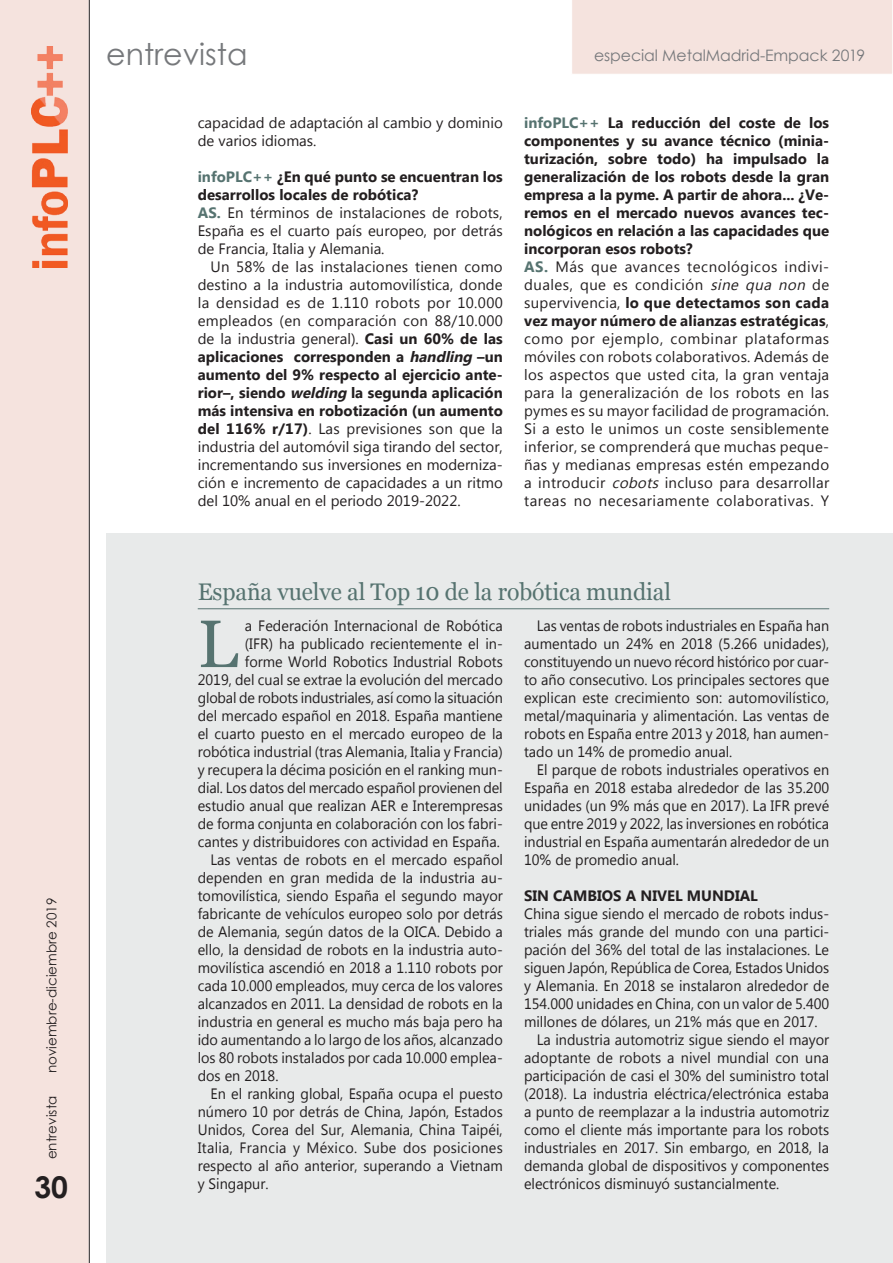
<style>
.page{position:relative;width:893px;height:1263px;background:#fff}
.page>*{position:absolute;margin:0;border:0;box-sizing:border-box;transform-origin:0 0}
.REQ-CAPI{font:66.9px "Georgia";color:#567370}
.t1{font:30px "Century Gothic";color:#76787b}
.t2{font:700 30px "Century Gothic";color:#231f20}
.TIT-REC18{font:24px "Georgia";letter-spacing:-.005em;color:#567370;scale:.96 1}
.t3{font:15.75px "Century Gothic";letter-spacing:-.005em;color:#76787b}
.REQ-txt{font:15px/18px "Myanmar Text";color:#231f20;text-align:justify;scale:.96 1}
.text_1{font:15px/18px "Myanmar Text";letter-spacing:.01em;color:#231f20;text-align:justify}
.text{font:15px/18px "Myanmar Text";color:#231f20}
.REQ-CAPI-2{font:15px/18px "Myanmar Text";color:#231f20;text-align:right;scale:.96 1}
.pregunta{font:700 15px/18px "Myanmar Text";color:#231f20}
.titolets{font:700 15px "Myanmar Text";color:#231f20}
.t4{font:13.5px "Century Gothic";color:#231f20}
.s1{color:#567370}
.s2{font-weight:700;color:#567370}
.s3{font-weight:700}
.s4{font-weight:700;font-style:italic}
.s5{font-style:italic}
</style>
<div class="page">
<div style="left:0;top:0;width:89px;height:1263px;background:#f5e3de"></div>
<hr style="left:89px;top:0;width:1px;height:1263px;background:#231f20">
<img style="left:32px;top:46px;width:35px;height:221px">
<div style="left:106px;top:534px;width:787px;height:729px;background:#e8eaea"></div>
<hr style="left:198px;top:608px;width:631px;height:1px;background:#567370">
<div style="left:572px;top:0;width:320px;height:74px;background:#f5e3de"></div>
<p class="t4" style="left:43px;top:1073px;width:177px;rotate:-90deg">noviembre-diciembre 2019</p>
<p class="t4" style="left:43px;top:1159px;width:65px;rotate:-90deg">entrevista</p>
<h2 class="t2" style="left:35px;top:1168px;width:35px">30</h2>
<h2 class="t1" style="left:106px;top:36px;width:143px">entrevista</h2>
<p class="text" style="left:198px;top:114px;width:307px">capacidad de adaptación al cambio y dominio de varios idiomas.</p>
<p class="pregunta" style="left:198px;top:168px;width:307px"><span class="s1">infoPLC++</span> ¿En qué punto se encuentran los desarrollos locales de robótica?</p>
<p class="text_1" style="left:198px;top:204px;width:307px"><span class="s2">AS.</span> En términos de instalaciones de robots, España es el cuarto país europeo, por detrás de Francia, Italia y Alemania.</p>
<p class="text" style="left:198px;top:258px;width:307px;text-align:justify;text-indent:13px">Un 58% de las instalaciones tienen como destino a la industria automovilística, donde la densidad es de 1.110 robots por 10.000 empleados (en comparación con 88/10.000 de la industria general). <span class="s3">Casi un 60% de las aplicaciones corresponden a</span> <span class="s4">handling</span><span class="s3">–un aumento del 9% respecto al ejercicio ante&shy;rior–, siendo</span> <span class="s4">welding</span><span class="s3">la segunda aplicación más intensiva en robotización (un aumento del 116% r/17)</span>. Las previsiones son que la industria del automóvil siga tirando del sector, incrementando sus inversiones en moderniza&shy;ción e incremento de capacidades a un ritmo del 10% anual en el periodo 2019-2022.</p>
<p class="t3" style="left:594px;top:46px;width:273px">especial MetalMadrid-Empack 2019</p>
<p class="pregunta" style="left:524px;top:114px;width:307px;text-align:justify"><span class="s1">infoPLC++</span> La reducción del coste de los componentes y su avance técnico (minia&shy;turización, sobre todo) ha impulsado la generalización de los robots desde la gran empresa a la pyme. A partir de ahora... ¿Ve&shy;remos en el mercado nuevos avances tec&shy;nológicos en relación a las capacidades que incorporan esos robots?</p>
<p class="text_1" style="left:524px;top:258px;width:307px"><span class="s2">AS.</span> Más que avances tecnológicos indivi&shy;duales, que es condición <span class="s5">sine qua non</span> de supervivencia, <span class="s3">lo que detectamos son cada vez mayor número de alianzas estratégicas</span>, como por ejemplo, combinar plataformas móviles con robots colaborativos. Además de los aspectos que usted cita, la gran ventaja para la generalización de los robots en las pymes es su mayor facilidad de programación.<br>Si a esto le unimos un coste sensiblemente inferior, se comprenderá que muchas peque&shy;ñas y medianas empresas estén empezando a introducir <span class="s5">cobots</span> incluso para desarrollar tareas no necesariamente colaborativas. Y</p>
<p class="TIT-REC18" style="left:198px;top:574px;width:494px">España vuelve al Top 10 de la robótica mundial</p>
<p class="REQ-CAPI" style="left:198px;top:595px;width:42px">L</p>
<p class="REQ-CAPI-2" style="left:198px;top:617px;width:319px">a Federación Internacional de Robótica<br>(IFR) ha publicado recientemente el in-<br>forme World Robotics Industrial Robots<br>2019, del cual se extrae la evolución del mercado global de robots industriales, así como la situación del mercado español en 2018. España mantiene el cuarto puesto en el mercado europeo de la robótica industrial (tras Alemania, Italia y Francia) y recupera la décima posición en el ranking mun&shy;dial. Los datos del mercado español provienen del estudio anual que realizan AER e Interempresas de forma conjunta en colaboración con los fabri&shy;cantes y distribuidores con actividad en España.</p>
<p class="REQ-txt" style="left:198px;top:851px;width:319px;text-indent:13px">Las ventas de robots en el mercado español dependen en gran medida de la industria au&shy;tomovilística, siendo España el segundo mayor fabricante de vehículos europeo solo por detrás de Alemania, según datos de la OICA. Debido a ello, la densidad de robots en la industria auto&shy;movilística ascendió en 2018 a 1.110 robots por cada 10.000 empleados, muy cerca de los valores alcanzados en 2011. La densidad de robots en la industria en general es mucho más baja pero ha ido aumentando a lo largo de los años, alcanzado los 80 robots instalados por cada 10.000 emplea&shy;dos en 2018.</p>
<p class="REQ-txt" style="left:198px;top:1085px;width:319px;text-indent:13px">En el ranking global, España ocupa el puesto número 10 por detrás de China, Japón, Estados Unidos, Corea del Sur, Alemania, China Taipéi, Italia, Francia y México. Sube dos posiciones respecto al año anterior, superando a Vietnam y Singapur.</p>
<p class="REQ-txt" style="left:524px;top:617px;width:319px;text-indent:13px">Las ventas de robots industriales en España han aumentado un 24% en 2018 (5.266 unidades), constituyendo un nuevo récord histórico por cuar&shy;to año consecutivo. Los principales sectores que explican este crecimiento son: automovilístico, metal/maquinaria y alimentación. Las ventas de robots en España entre 2013 y 2018, han aumen&shy;tado un 14% de promedio anual.</p>
<p class="REQ-txt" style="left:524px;top:761px;width:319px;text-indent:13px">El parque de robots industriales operativos en España en 2018 estaba alrededor de las 35.200 unidades (un 9% más que en 2017). La IFR prevé que entre 2019 y 2022, las inversiones en robótica industrial en España aumentarán alrededor de un 10% de promedio anual.</p>
<p class="titolets" style="left:524px;top:887px;width:235px">SIN CAMBIOS A NIVEL MUNDIAL</p>
<p class="REQ-txt" style="left:524px;top:905px;width:319px">China sigue siendo el mercado de robots indus&shy;triales más grande del mundo con una partici&shy;pación del 36% del total de las instalaciones. Le siguen Japón, República de Corea, Estados Unidos y Alemania. En 2018 se instalaron alrededor de 154.000 unidades en China, con un valor de 5.400 millones de dólares, un 21% más que en 2017.</p>
<p class="REQ-txt" style="left:524px;top:1031px;width:319px;text-indent:13px">La industria automotriz sigue siendo el mayor adoptante de robots a nivel mundial con una participación de casi el 30% del suministro total (2018). La industria eléctrica/electrónica estaba a punto de reemplazar a la industria automotriz como el cliente más importante para los robots industriales en 2017. Sin embargo, en 2018, la demanda global de dispositivos y componentes electrónicos disminuyó sustancialmente.</p>
</div>
